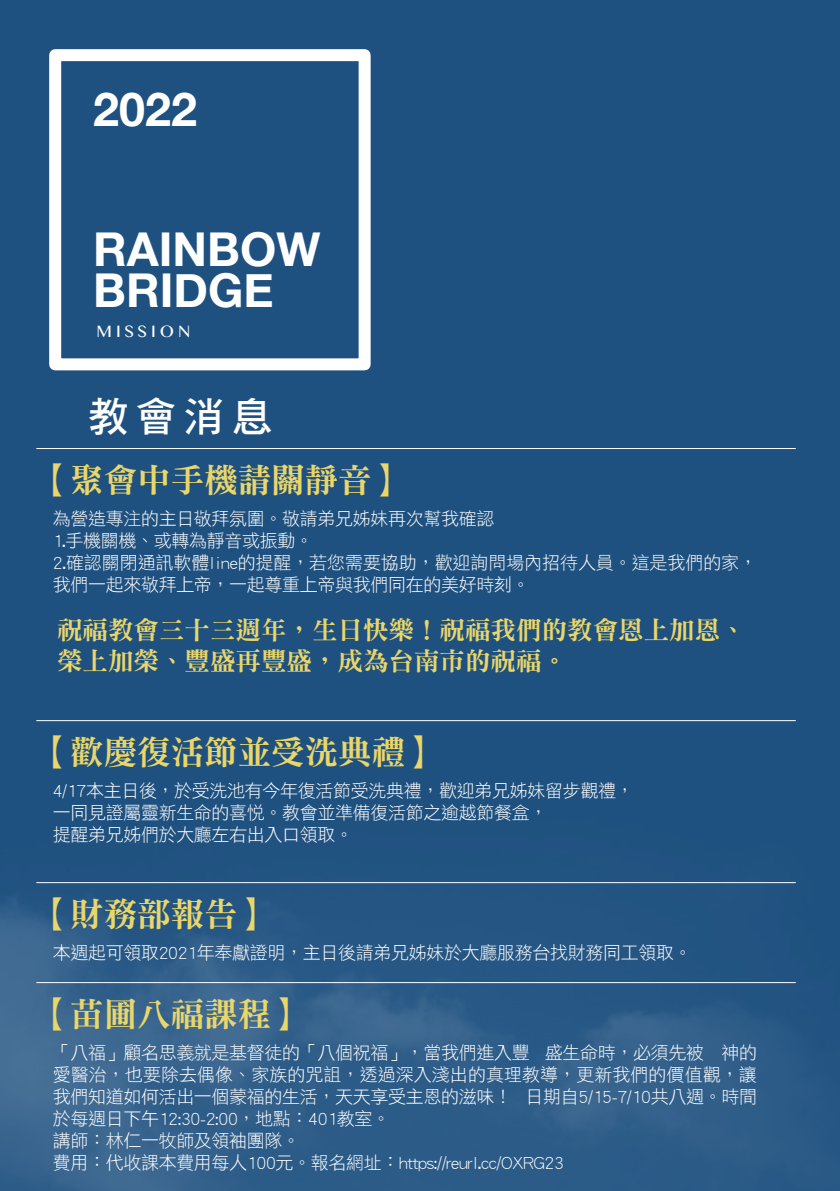
<style>
.page{position:relative;width:840px;height:1191px;background:#fff}
.page>*{position:absolute;margin:0;border:0;box-sizing:border-box;transform-origin:0 0}
.t1{font:700 46.6px/41px "Helvetica Neue";color:#fff}
.t2{font:40.6px "DF Hei Std W7";color:#fff}
.t3{font:33.4px "DF Ming Std W9";color:#ead669}
.t4{font:25.4px/30.6px "DF Ming Std W9";color:#ead669}
.t5{font:18px/22px "DF Hei Std W3";letter-spacing:-.02em;color:#fff}
.t6{font:16.6px "Gurmukhi MN";letter-spacing:.24em;color:#fff}
</style>
<div class="page">
<div style="left:0;top:0;width:839px;height:1191px;background:#1f5180"></div>
<img style="left:0;top:720px;width:838px;height:471px">
<hr style="left:37px;top:448px;width:758px;height:1px;background:#fff">
<hr style="left:37px;top:720px;width:758px;height:1px;background:#fff">
<hr style="left:37px;top:882px;width:758px;height:1px;background:#fff">
<hr style="left:37px;top:982px;width:758px;height:1px;background:#fff">
<div style="left:49px;top:49px;width:321px;height:321px;border:12px solid #fff"></div>
<h1 class="t1" style="left:93px;top:90px;width:105px">2022</h1>
<h1 class="t1" style="left:93px;top:230px;width:228px">RAINBOW<br>BRIDGE</h1>
<p class="t6" style="left:96px;top:322px;width:95px">MISSION</p>
<h2 class="t2" style="left:88px;top:395px;width:186px">教會消息</h2>
<h3 class="t3" style="left:37px;top:461px;width:370px">【聚會中手機請關靜音】</h3>
<p class="t5" style="left:53px;top:507px;width:705px">為營造專注的主日敬拜氛圍。敬請弟兄姊妹再次幫我確認<br>1.手機關機、或轉為靜音或振動。<br>2.確認關閉通訊軟體line的提醒，若您需要協助，歡迎詢問場內招待人員。這是我們的家，我們一起來敬拜上帝，一起尊重上帝與我們同在的美好時刻。</p>
<h3 class="t4" style="left:57px;top:614px;width:689px">祝福教會三十三週年，生日快樂！祝福我們的教會恩上加恩、榮上加榮、豐盛再豐盛，成為台南市的祝福。</h3>
<h3 class="t3" style="left:37px;top:733px;width:403px">【歡慶復活節並受洗典禮】</h3>
<p class="t5" style="left:53px;top:779px;width:582px">4/17本主日後，於受洗池有今年復活節受洗典禮，歡迎弟兄姊妹留步觀禮，一同見證屬靈新生命的喜悅。教會並準備復活節之逾越節餐盒，<br>提醒弟兄姊們於大廳左右出入口領取。</p>
<h3 class="t3" style="left:37px;top:895px;width:236px">【財務部報告】</h3>
<p class="t5" style="left:53px;top:941px;width:640px">本週起可領取2021年奉獻證明，主日後請弟兄姊妹於大廳服務台找財務同工領取。</p>
<h3 class="t3" style="left:37px;top:995px;width:269px">【苗圃八福課程】</h3>
<p class="t5" style="left:53px;top:1041px;width:705px">「八福」顧名思義就是基督徒的「八個祝福」，當我們進入豐 盛生命時，必須先被　神的愛醫治，也要除去偶像、家族的咒詛，透過深入淺出的真理教導，更新我們的價值觀，讓我們知道如何活出一個蒙福的生活，天天享受主恩的滋味！ 日期自5/15-7/10共八週。時間於每週日下午12:30-2:00，地點：401教室。<br>講師：林仁一牧師及領袖團隊。<br>費用：代收課本費用每人100元。報名網址：https://reurl.cc/OXRG23</p>
</div>
